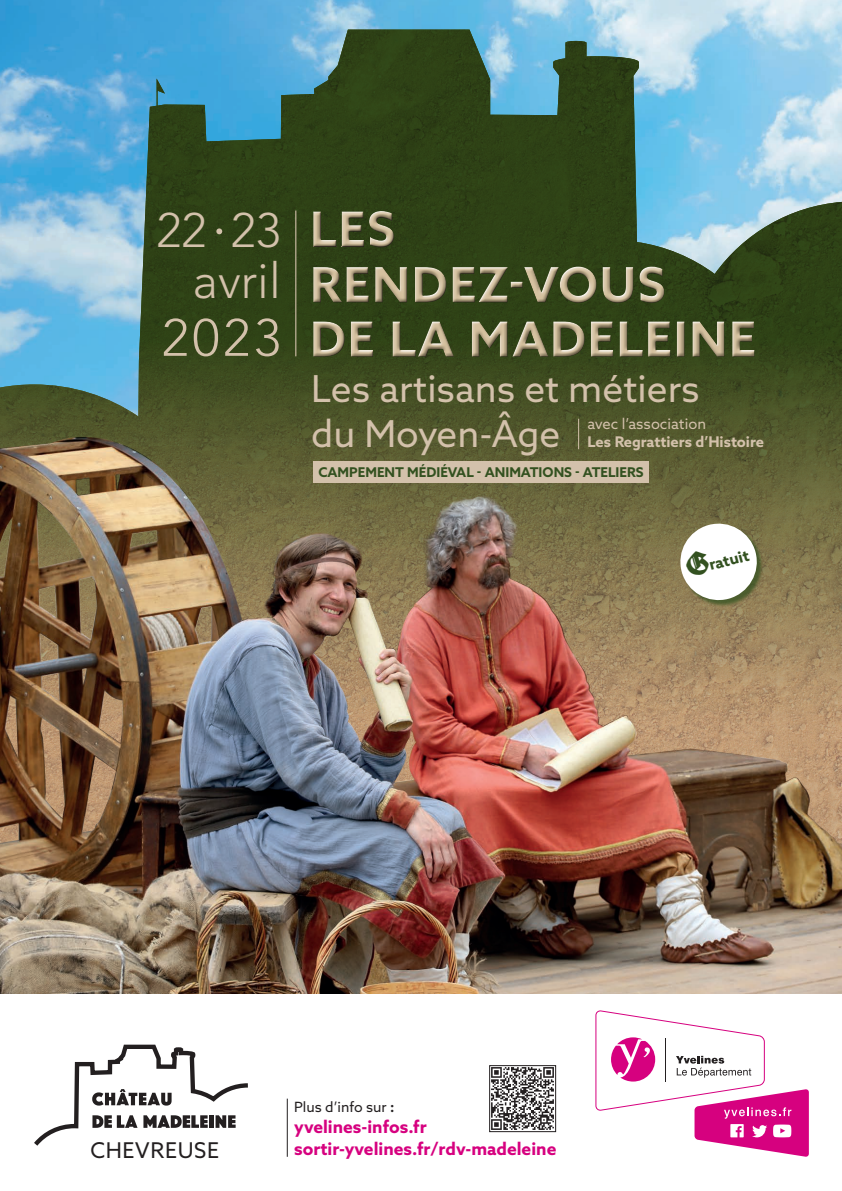
<style>
.page{position:relative;width:842px;height:1191px;background:#fff}
.page>*{position:absolute;margin:0;border:0;box-sizing:border-box;transform-origin:0 0}
.t1{font:300 52px "Avenir LT Std";color:#d3c1ab}
.t2{font:300 49.2px "Avenir LT Std";color:#d3c1ab}
.t3{font:300 48px "Avenir LT Std";color:#d3c1ab}
.t4{font:37.1px "Azo Sans";color:#d3c1ab}
.t5{font:21.7px "Azo Sans";letter-spacing:.03em;color:#231f20}
.t6{font:700 17.4px "Azo Sans";color:#d6017f}
.t7{font:700 15.6px "Azo Sans";color:#335120}
.t8{font:700 14.7px "Azo Sans";color:#d3c1ab}
.t9{font:14.7px "Azo Sans";color:#d3c1ab}
.t10{font:14.1px "Azo Sans";color:#231f20}
.t11{font:700 13.5px "Azo Sans";color:#335120}
.s1{font-size:61px}
.s2{font-family:"Gothicus";font-weight:400;font-size:30px}
.s3{font-weight:700}
</style>
<div class="page">
<img style="left:0;top:0;width:842px;height:30px">
<img style="left:0;top:30px;width:842px;height:400px">
<svg style="left:595px;top:1010px;width:214px;height:147px"></svg>
<hr style="left:295px;top:210px;width:1px;height:146px;background:#d3c1ab">
<img style="left:0;top:430px;width:842px;height:563px">
<img style="left:30px;top:788px;width:222px;height:358px">
<svg style="left:92px;top:1089px;width:80px;height:16px"></svg>
<svg style="left:92px;top:1115px;width:116px;height:12px"></svg>
<div style="left:209px;top:1115px;width:5px;height:12px;background:#231f20"></div>
<svg style="left:216px;top:1115px;width:20px;height:12px"></svg>
<hr style="left:578px;top:419px;width:1px;height:30px;background:#d3c1ab">
<div style="left:681px;top:524px;width:83px;height:83px;background:#335120;opacity:.75"></div>
<svg style="left:676px;top:519px;width:85px;height:85px"></svg>
<hr style="left:287px;top:1098px;width:1px;height:58px;background:#231f20">
<img style="left:491px;top:1067px;width:63px;height:63px">
<div style="left:489px;top:1065px;width:67px;height:67px;border:1px solid #231f20"></div>
<div style="left:312px;top:211px;width:444px;height:147px;background:#231f20;opacity:.75"></div>
<div style="left:313px;top:461px;width:336px;height:22px;background:#d3c1ab"></div>
<p class="t3" style="left:157px;top:202px;width:126px">22<span class="s1">·</span>23</p>
<p class="t2" style="left:193px;top:252px;width:90px">avril</p>
<p class="t1" style="left:162px;top:307px;width:121px">2023</p>
<p class="t4" style="left:311px;top:364px;width:390px">Les artisans et métiers</p>
<p class="t4" style="left:311px;top:409px;width:251px">du Moyen-Âge</p>
<p class="t9" style="left:588px;top:414px;width:120px">avec l’association</p>
<p class="t8" style="left:588px;top:431px;width:178px">Les Regrattiers d’Histoire</p>
<p class="t11" style="left:318px;top:463px;width:327px">CAMPEMENT MÉDIÉVAL - ANIMATIONS - ATELIERS</p>
<p class="t7" style="left:685px;top:561px;width:65px;rotate:-15deg"><span class="s2">G</span>ratuit</p>
<p class="t10" style="left:294px;top:1097px;width:102px">Plus d’info sur <span class="s3">:</span></p>
<p class="t6" style="left:294px;top:1115px;width:134px">yvelines-infos.fr</p>
<p class="t5" style="left:90px;top:1135px;width:130px">CHEVREUSE</p>
<p class="t6" style="left:294px;top:1137px;width:264px">sortir-yvelines.fr/rdv-madeleine</p>
</div>
